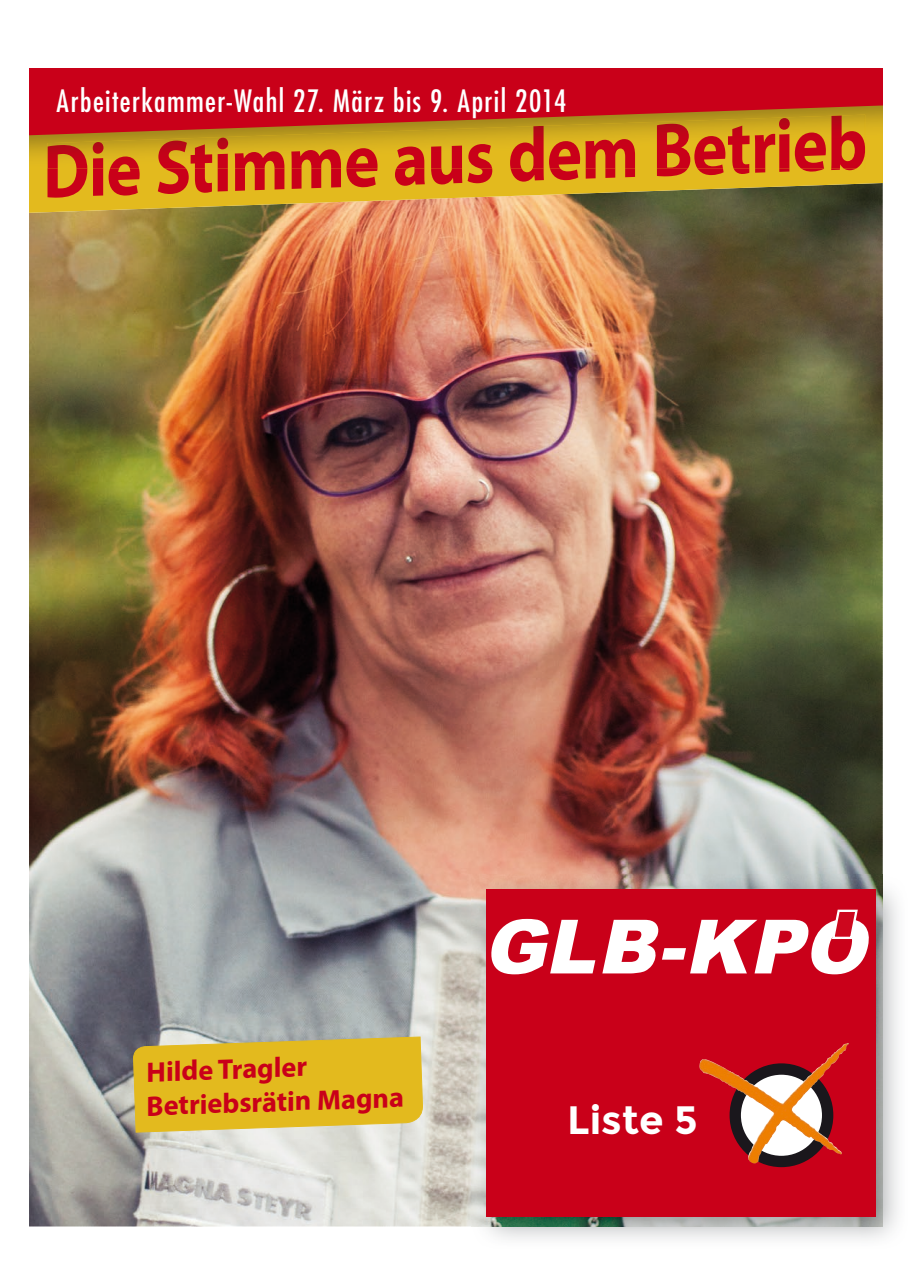
<style>
.page{position:relative;width:910px;height:1276px;background:#fff}
.page>*{position:absolute;margin:0;border:0;box-sizing:border-box;transform-origin:0 0}
.t1{font:700 76.35px "Myriad Pro";color:#c90019;scale:.88 1}
.t2{font:italic 900 74.85px "Arial";color:#fff}
.t3{font:700 39.6px "Montserrat";color:#fff}
.t4{font:condensed 30px "Futura";letter-spacing:.045em;color:#fff}
.t5{font:700 28.35px/33.9px "Myriad Pro";color:#c90019}
</style>
<div class="page">
<img style="left:29px;top:214px;width:854px;height:1012px">
<img style="left:472px;top:1226px;width:389px;height:19px">
<img style="left:472px;top:874px;width:411px;height:352px">
<div style="left:486px;top:889px;width:390px;height:327px;background:#c90019"></div>
<img style="left:699px;top:1044px;width:145px;height:119px">
<svg style="left:832px;top:909px;width:26px;height:30px"></svg>
<svg style="left:29px;top:168px;width:854px;height:46px;background:#c29f2d"></svg>
<img style="left:48px;top:137px;width:817px;height:31px">
<svg style="left:29px;top:68px;width:854px;height:69px;background:#c6221a"></svg>
<svg style="left:133px;top:1036px;width:290px;height:97px;background:#dfbb32"></svg>
<p class="t4" style="left:57px;top:82px;width:511px">Arbeiterkammer-Wahl 27. März bis 9. April 2014</p>
<h1 class="t1" style="left:40px;top:122px;width:939px;rotate:-2deg">Die Stimme aus dem Betrieb</h1>
<p class="t5" style="left:144px;top:1054px;width:259px;rotate:-2deg">Hilde Tragler<br>Betriebsrätin Magna</p>
<h2 class="t2" style="left:483px;top:892px;width:406px">GLB-KPO</h2>
<h3 class="t3" style="left:567px;top:1096px;width:132px">Liste 5</h3>
</div>
